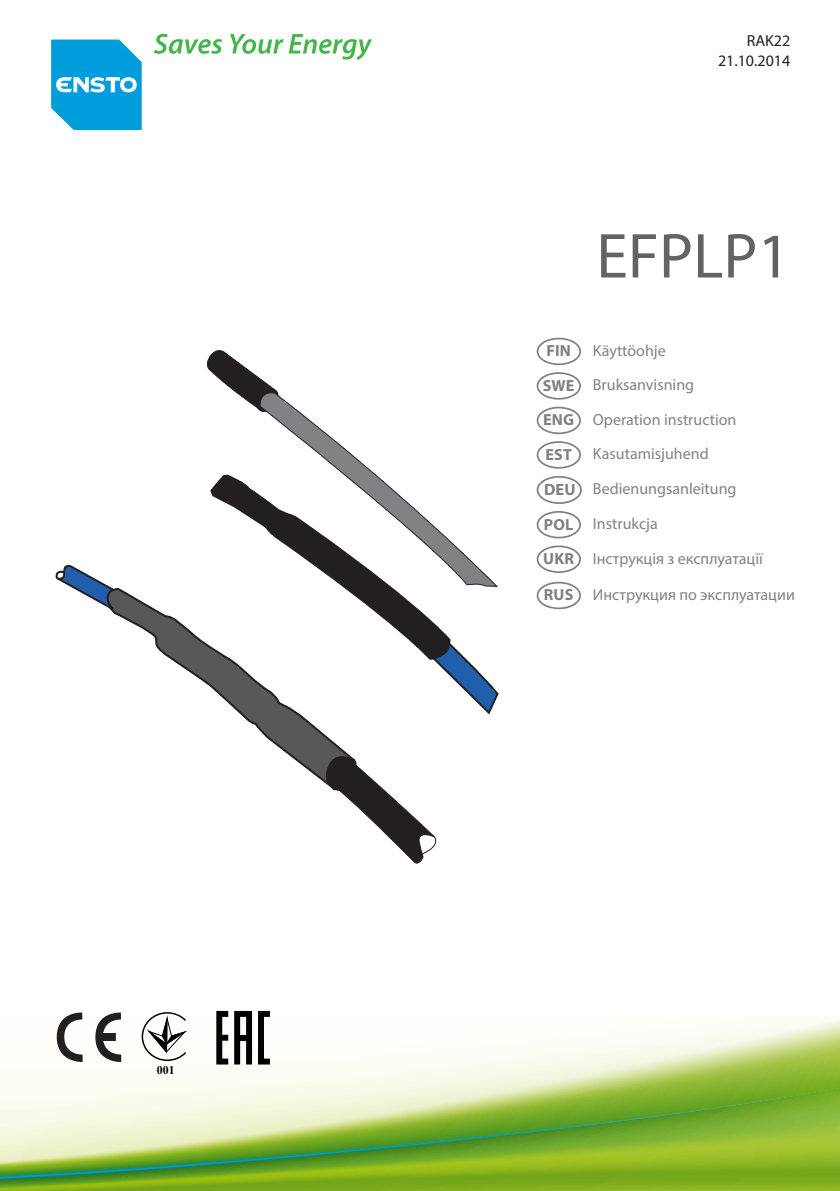
<style>
.page{position:relative;width:840px;height:1191px;background:#fff}
.page>*{position:absolute;margin:0;border:0;box-sizing:border-box;transform-origin:0 0}
.Myriad_Pro_Regular_v{font:64px "Myriad Pro";color:#636366}
.t1{font:700 16.4px "Myriad Pro";color:#808083}
.Myriad_Pro_Regular_v-2{font:16px "Myriad Pro";color:#808285}
.t2{font:700 16px "Myriad Pro";letter-spacing:.01em;color:#808083}
.Myriad_Pro_Regular_v-3{font:16px "Myriad Pro";color:#231f20}
.t3{font:700 11.8px "Times New Roman";color:#000}
</style>
<div class="page">
<svg style="left:0;top:1015px;width:839px;height:176px"></svg>
<svg style="left:51px;top:40px;width:91px;height:90px;background:#25abe1"></svg>
<svg style="left:154px;top:34px;width:68px;height:20px"></svg>
<svg style="left:230px;top:34px;width:142px;height:26px"></svg>
<svg style="left:536px;top:338px;width:44px;height:27px"></svg>
<svg style="left:536px;top:372px;width:44px;height:28px"></svg>
<svg style="left:536px;top:407px;width:44px;height:27px"></svg>
<svg style="left:536px;top:582px;width:44px;height:27px"></svg>
<svg style="left:536px;top:545px;width:44px;height:28px"></svg>
<svg style="left:536px;top:441px;width:44px;height:27px"></svg>
<svg style="left:536px;top:511px;width:44px;height:27px"></svg>
<svg style="left:536px;top:476px;width:45px;height:28px"></svg>
<svg style="left:57px;top:1012px;width:26px;height:51px"></svg>
<svg style="left:95px;top:1012px;width:26px;height:51px"></svg>
<svg style="left:141px;top:1012px;width:46px;height:49px"></svg>
<svg style="left:119px;top:590px;width:230px;height:192px"></svg>
<svg style="left:55px;top:565px;width:67px;height:51px"></svg>
<svg style="left:324px;top:755px;width:113px;height:109px"></svg>
<svg style="left:209px;top:475px;width:242px;height:185px"></svg>
<svg style="left:234px;top:489px;width:19px;height:22px"></svg>
<svg style="left:431px;top:643px;width:68px;height:72px"></svg>
<svg style="left:206px;top:350px;width:71px;height:60px"></svg>
<svg style="left:259px;top:391px;width:238px;height:196px"></svg>
<svg style="left:216px;top:1011px;width:12px;height:53px"></svg>
<svg style="left:234px;top:1011px;width:18px;height:53px"></svg>
<div style="left:237px;top:1034px;width:12px;height:6px;background:#020203"></div>
<svg style="left:258px;top:1011px;width:12px;height:53px"></svg>
<p class="t3" style="left:157px;top:1061px;width:19px">001</p>
<p class="Myriad_Pro_Regular_v-3" style="left:746px;top:31px;width:45px">RAK22</p>
<p class="Myriad_Pro_Regular_v-3" style="left:717px;top:51px;width:74px">21.10.2014</p>
<p class="Myriad_Pro_Regular_v" style="left:596px;top:216px;width:195px">EFPLP1</p>
<p class="t2" style="left:546px;top:342px;width:26px">FIN</p>
<p class="t2" style="left:542px;top:376px;width:33px">SWE</p>
<p class="t2" style="left:543px;top:411px;width:32px">ENG</p>
<p class="t2" style="left:545px;top:445px;width:28px">EST</p>
<p class="Myriad_Pro_Regular_v-2" style="left:592px;top:341px;width:74px">Käyttöohje</p>
<p class="Myriad_Pro_Regular_v-2" style="left:592px;top:375px;width:103px">Bruksanvisning</p>
<p class="Myriad_Pro_Regular_v-2" style="left:592px;top:410px;width:145px">Operation instruction</p>
<p class="Myriad_Pro_Regular_v-2" style="left:592px;top:444px;width:117px">Kasutamisjuhend</p>
<p class="t1" style="left:543px;top:480px;width:33px">DEU</p>
<p class="Myriad_Pro_Regular_v-2" style="left:592px;top:479px;width:145px">Bedienungsanleitung</p>
<p class="t2" style="left:543px;top:515px;width:31px">POL</p>
<p class="Myriad_Pro_Regular_v-2" style="left:592px;top:514px;width:66px">Instrukcja</p>
<p class="t2" style="left:543px;top:550px;width:32px">UKR</p>
<p class="Myriad_Pro_Regular_v-2" style="left:592px;top:548px;width:171px">Інструкція з експлуатації</p>
<p class="t2" style="left:543px;top:586px;width:31px">RUS</p>
<p class="Myriad_Pro_Regular_v-2" style="left:592px;top:585px;width:203px">Инструкция по эксплуатации</p>
</div>
